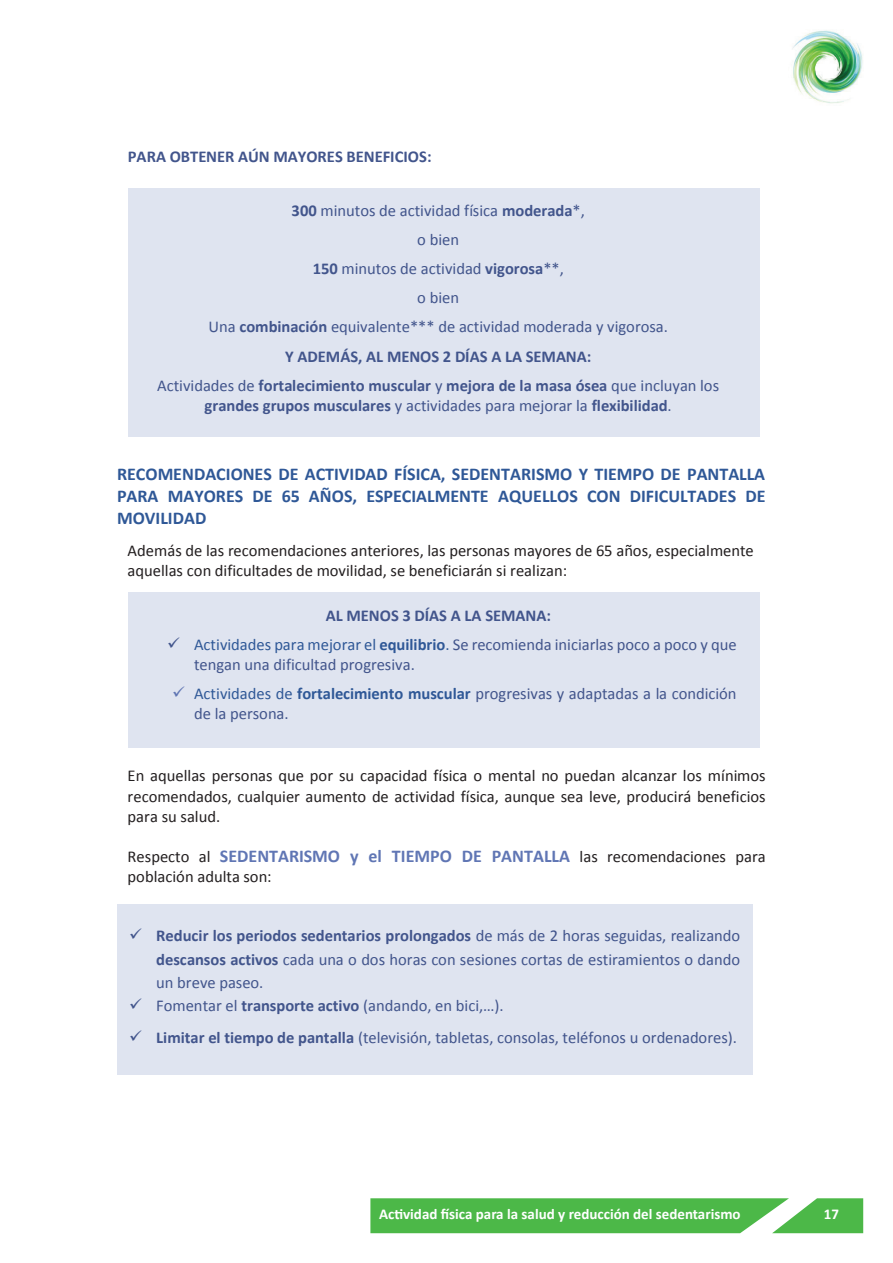
<style>
.page{position:relative;width:893px;height:1263px;background:#fff}
.page>*{position:absolute;margin:0;border:0;box-sizing:border-box;transform-origin:0 0}
.t1{font:700 18px/21.9px "Calibri";color:#2f5897;text-align:justify}
.t2{font:16.5px/29.1px "Calibri";color:#42558c}
.t3{font:16.5px/20.1px "Calibri";color:#231f20}
.t4{font:700 16.5px "Calibri";color:#42558c}
.t5{font:700 15px "Calibri";color:#fff}
.s1{font-weight:700}
.s2{font-weight:400}
.s3{color:#2f5897}
.s4{font-weight:700;color:#2f5897}
.s5{color:#6076b4}
.s6{font-weight:700;font-size:18px;color:#6076b4}
</style>
<div class="page">
<div style="left:128px;top:188px;width:631px;height:249px;background:#dfe4f0"></div>
<div style="left:128px;top:593px;width:631px;height:155px;background:#dfe4f0"></div>
<div style="left:117px;top:904px;width:636px;height:171px;background:#dfe4f0"></div>
<img style="left:792px;top:30px;width:71px;height:74px">
<svg style="left:370px;top:1198px;width:493px;height:35px;background:#58bc54"></svg>
<p class="t4" style="left:128px;top:146px;width:305px">PARA OBTENER AÚN MAYORES BENEFICIOS:</p>
<p class="t2" style="left:157px;top:196px;width:564px;text-align:center"><span class="s1">300</span> minutos de actividad física <span class="s1">moderada</span>*,<br>o bien<br><span class="s1">150</span> minutos de actividad <span class="s1">vigorosa</span>**,<br>o bien<br>Una <span class="s1">combinación</span> equivalente*** de actividad moderada y vigorosa.<br><span class="s1">Y ADEMÁS, AL MENOS 2 DÍAS A LA SEMANA:<br></span>Actividades de <span class="s1">fortalecimiento muscular</span> y <span class="s1">mejora de la masa ósea</span> que incluyan los</p>
<p class="t4" style="left:205px;top:395px;width:469px">grandes grupos musculares <span class="s2">y actividades para mejorar la</span> flexibilidad<span class="s2">.</span></p>
<p class="t1" style="left:117px;top:463px;width:650px">RECOMENDACIONES DE ACTIVIDAD FÍSICA, SEDENTARISMO Y TIEMPO DE PANTALLA PARA MAYORES DE 65 AÑOS, ESPECIALMENTE AQUELLOS CON DIFICULTADES DE MOVILIDAD</p>
<p class="t3" style="left:128px;top:541px;width:628px">Además de las recomendaciones anteriores, las personas mayores de 65 años, especialmente aquellas con dificultades de movilidad, se beneficiarán si realizan:</p>
<p class="t4" style="left:326px;top:605px;width:227px">AL MENOS 3 DÍAS A LA SEMANA:</p>
<p class="t2" style="left:194px;top:634px;width:544px;line-height:20.1px;text-indent:-27px">✓ <span class="s3">Actividades para mejorar el</span> <span class="s4">equilibrio</span><span class="s3">.</span> Se recomienda iniciarlas poco a poco y que tengan una dificultad progresiva.</p>
<p class="t2" style="left:194px;top:684px;width:544px;line-height:20.2px;text-indent:-22px"><span class="s5">✓</span> <span class="s3">Actividades de</span> <span class="s4">fortalecimiento muscular</span> progresivas y adaptadas a la condición de la persona.</p>
<p class="t3" style="left:128px;top:766px;width:639px;text-align:justify">En aquellas personas que por su capacidad física o mental no puedan alcanzar los mínimos recomendados, cualquier aumento de actividad física, aunque sea leve, producirá beneficios para su salud.</p>
<p class="t3" style="left:128px;top:846px;width:640px">Respecto al <span class="s6">SEDENTARISMO y el TIEMPO DE PANTALLA</span> las recomendaciones para población adulta son:</p>
<p class="t2" style="left:156px;top:924px;width:585px;line-height:23.2px;text-align:justify;text-indent:-27px">✓ <span class="s1">Reducir los periodos sedentarios prolongados</span> de más de 2 horas seguidas, realizando <span class="s1">descansos activos</span> cada una o dos horas con sesiones cortas de estiramientos o dando un breve paseo.</p>
<p class="t2" style="left:129px;top:991px;width:376px">✓ Fomentar el <span class="s1">transporte activo</span> (andando, en bici,…).</p>
<p class="t2" style="left:129px;top:1023px;width:609px">✓ <span class="s1">Limitar el tiempo de pantalla</span> (televisión, tabletas, consolas, teléfonos u ordenadores).</p>
<p class="t5" style="left:379px;top:1204px;width:363px">Actividad física para la salud y reducción del sedentarismo</p>
<p class="t5" style="left:824px;top:1204px;width:17px">17</p>
</div>
